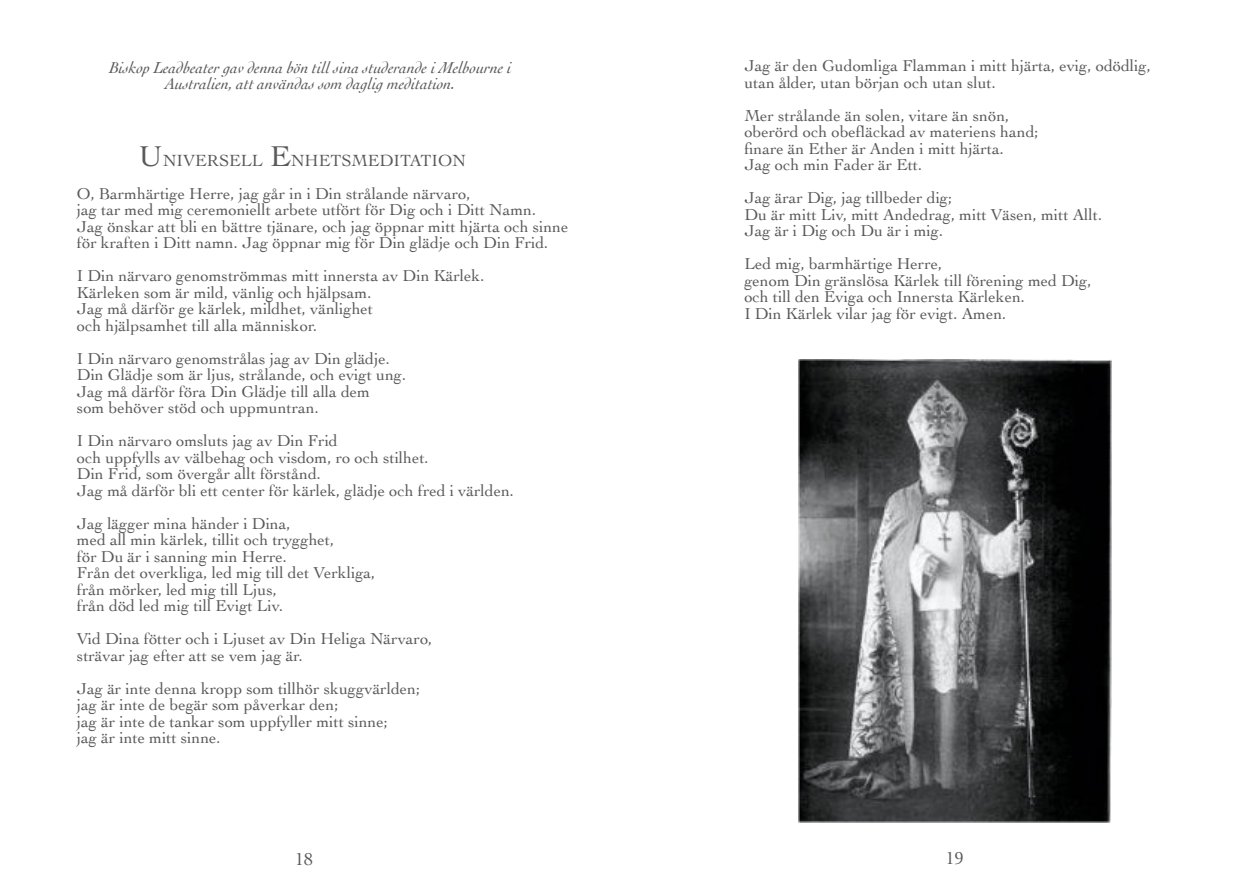
<style>
.page{position:relative;width:1259px;height:893px;background:#fff}
.page>*{position:absolute;margin:0;border:0;box-sizing:border-box;transform-origin:0 0}
.t1{font:18px "Cochin";color:#595959}
.t2{font:16.95px "Cochin";color:#595959}
.t3{font:16.5px/16.5px "Cochin";color:#595959}
.t4{font:italic 16.5px/16.5px "Cochin";color:#595959;text-align:center}
.s1{font-size:30px}
</style>
<div class="page">
<img style="left:798px;top:359px;width:313px;height:464px">
<p class="t4" style="left:109px;top:60px;width:404px">Biskop Leadbeater gav denna bön till sina studerande i Melbourne i<br>Australien, att användas som daglig meditation.</p>
<p class="t2" style="left:139px;top:153px;width:329px"><span class="s1">U</span>NIVERSELL <span class="s1">E</span>NHETSMEDITATION</p>
<p class="t3" style="left:77px;top:186px;width:493px">O, Barmhärtige Herre, jag går in i Din strålande närvaro,<br>jag tar med mig ceremoniellt arbete utfört för Dig och i Ditt Namn.<br>Jag önskar att bli en bättre tjänare, och jag öppnar mitt hjärta och sinne för kraften i Ditt namn. Jag öppnar mig för Din glädje och Din Frid.</p>
<p class="t3" style="left:77px;top:269px;width:409px">I Din närvaro genomströmmas mitt innersta av Din Kärlek.<br>Kärleken som är mild, vänlig och hjälpsam.<br>Jag må därför ge kärlek, mildhet, vänlighet<br>och hjälpsamhet till alla människor.</p>
<p class="t3" style="left:77px;top:351px;width:331px">I Din närvaro genomstrålas jag av Din glädje.<br>Din Glädje som är ljus, strålande, och evigt ung.<br>Jag må därför föra Din Glädje till alla dem<br>som behöver stöd och uppmuntran.</p>
<p class="t3" style="left:77px;top:434px;width:438px">I Din närvaro omsluts jag av Din Frid<br>och uppfylls av välbehag och visdom, ro och stilhet.<br>Din Frid, som övergår allt förstånd.<br>Jag må därför bli ett center för kärlek, glädje och fred i världen.</p>
<p class="t3" style="left:77px;top:516px;width:300px">Jag lägger mina händer i Dina,<br>med all min kärlek, tillit och trygghet,<br>för Du är i sanning min Herre.<br>Från det overkliga, led mig till det Verkliga, från mörker, led mig till Ljus,<br>från död led mig till Evigt Liv.</p>
<p class="t3" style="left:77px;top:632px;width:357px">Vid Dina fötter och i Ljuset av Din Heliga Närvaro, strävar jag efter att se vem jag är.</p>
<p class="t3" style="left:77px;top:681px;width:345px">Jag är inte denna kropp som tillhör skuggvärlden; jag är inte de begär som påverkar den;<br>jag är inte de tankar som uppfyller mitt sinne;<br>jag är inte mitt sinne.</p>
<p class="t3" style="left:744px;top:59px;width:408px">Jag är den Gudomliga Flamman i mitt hjärta, evig, odödlig, utan ålder, utan början och utan slut.</p>
<p class="t3" style="left:744px;top:109px;width:296px">Mer strålande än solen, vitare än snön, oberörd och obefläckad av materiens hand; finare än Ether är Anden i mitt hjärta.<br>Jag och min Fader är Ett.</p>
<p class="t3" style="left:744px;top:191px;width:359px">Jag ärar Dig, jag tillbeder dig;<br>Du är mitt Liv, mitt Andedrag, mitt Väsen, mitt Allt.<br>Jag är i Dig och Du är i mig.</p>
<p class="t3" style="left:744px;top:257px;width:349px">Led mig, barmhärtige Herre,<br>genom Din gränslösa Kärlek till förening med Dig, och till den Eviga och Innersta Kärleken.<br>I Din Kärlek vilar jag för evigt. Amen.</p>
<p class="t1" style="left:295px;top:852px;width:20px">18</p>
<p class="t1" style="left:946px;top:851px;width:20px">19</p>
</div>
